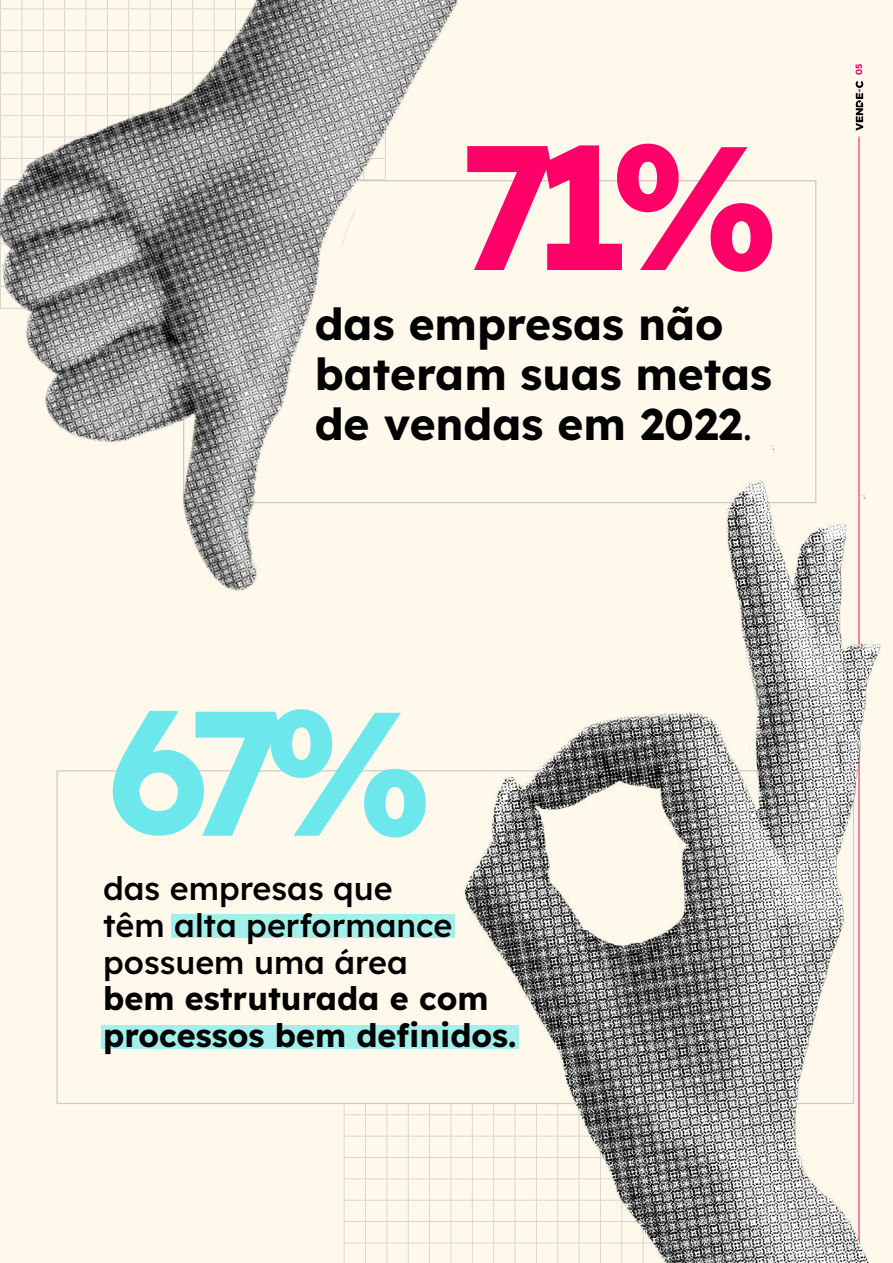
<style>
.page{position:relative;width:893px;height:1263px;background:#fff9ec}
.page>*{position:absolute;margin:0;border:0;box-sizing:border-box;transform-origin:0 0}
.t1{font:700 175.65px "Lexend";color:#6ce7ec}
.t2{font:700 175.5px "Lexend";color:#ff0068}
.t3{font:700 44.1px/50.1px "Lexend";color:#000}
.t4{font:500 32.25px/36.6px "Lexend";color:#000}
.t5{font:700 32.25px/36.6px "Lexend";color:#000}
.t6{font:700 9px "Lexend";color:#ff0068}
.s1{font-weight:300}
</style>
<div class="page">
<hr style="left:859px;top:137px;width:1px;height:1126px;background:#ff0068">
<svg style="left:856px;top:81px;width:7px;height:50px"></svg>
<svg style="left:344px;top:1104px;width:99px;height:159px"></svg>
<div style="left:183px;top:180px;width:633px;height:323px;background:#fff9ec;border:1px solid #ccc"></div>
<div style="left:56px;top:770px;width:798px;height:334px;background:#fff9ec;border:1px solid #ccc"></div>
<img style="left:0;top:0;width:570px;height:591px">
<img style="left:443px;top:440px;width:438px;height:823px">
<div style="left:171px;top:915px;width:284px;height:23px;background:#a3efeb"></div>
<div style="left:101px;top:1025px;width:417px;height:23px;background:#a3efeb"></div>
<h2 class="t2" style="left:459px;top:80px;width:322px">71%</h2>
<h3 class="t3" style="left:315px;top:297px;width:459px">das empresas não bateram suas metas de vendas em 2022<span class="s1">.</span></h3>
<p class="t6" style="left:852px;top:75px;width:13px;rotate:-90deg">05</p>
<h1 class="t1" style="left:107px;top:646px;width:328px">67%</h1>
<p class="t4" style="left:103px;top:868px;width:351px">das empresas que têm alta performance possuem uma área</p>
<p class="t5" style="left:103px;top:978px;width:415px">bem estruturada e com processos bem definidos.</p>
</div>
